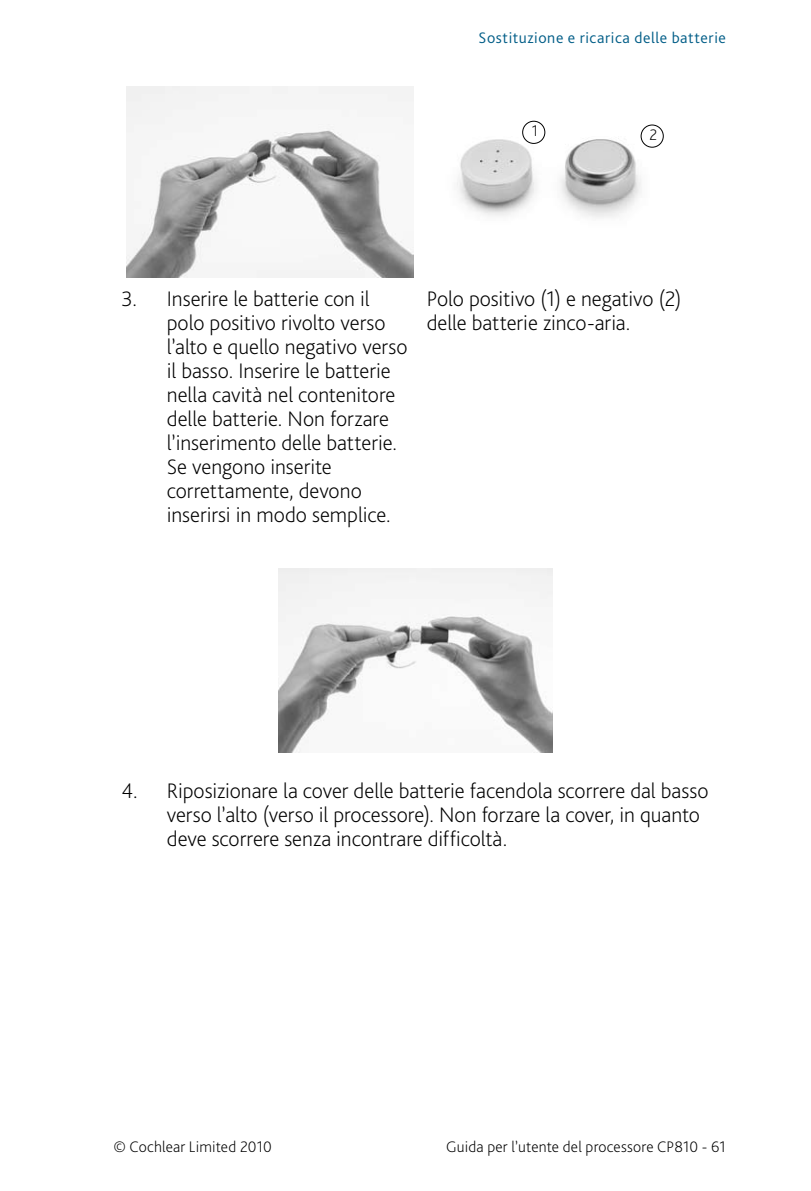
<style>
.page{position:relative;width:811px;height:1191px;background:#fff}
.page>*{position:absolute;margin:0;border:0;box-sizing:border-box;transform-origin:0 0}
.t1{font:200 22px/24px "Bliss Pro";color:#000}
.t2{font:200 16px "Bliss Pro";letter-spacing:.01em;color:#000}
.t3{font:300 16px "Bliss Pro";letter-spacing:.04em;color:#005d87}
</style>
<div class="page">
<img style="left:457px;top:120px;width:207px;height:98px">
<img style="left:278px;top:569px;width:274px;height:183px">
<img style="left:127px;top:86px;width:286px;height:192px">
<div style="left:641px;top:125px;width:22px;height:22px;border:1px solid #000;border-radius:50%"></div>
<div style="left:522px;top:121px;width:23px;height:23px;border:1px solid #000;border-radius:50%"></div>
<p class="t3" style="left:478px;top:28px;width:249px">Sostituzione e ricarica delle batterie</p>
<p class="t2" style="left:532px;top:121px;width:8px">1</p>
<p class="t2" style="left:649px;top:125px;width:9px">2</p>
<p class="t1" style="left:167px;top:286px;width:242px;text-indent:-45px">3. Inserire le batterie con il polo positivo rivolto verso l’alto e quello negativo verso il basso. Inserire le batterie nella cavità nel contenitore delle batterie. Non forzare l’inserimento delle batterie.<br>Se vengono inserite correttamente, devono inserirsi in modo semplice.</p>
<p class="t1" style="left:427px;top:286px;width:256px">Polo positivo (1) e negativo (2) delle batterie zinco-aria.</p>
<p class="t1" style="left:167px;top:778px;width:543px;text-indent:-45px">4. Riposizionare la cover delle batterie facendola scorrere dal basso verso l’alto (verso il processore). Non forzare la cover, in quanto deve scorrere senza incontrare difficoltà.</p>
<p class="t2" style="left:113px;top:1136px;width:160px">© Cochlear Limited 2010</p>
<p class="t2" style="left:446px;top:1136px;width:281px">Guida per l’utente del processore CP810 - 61</p>
</div>
